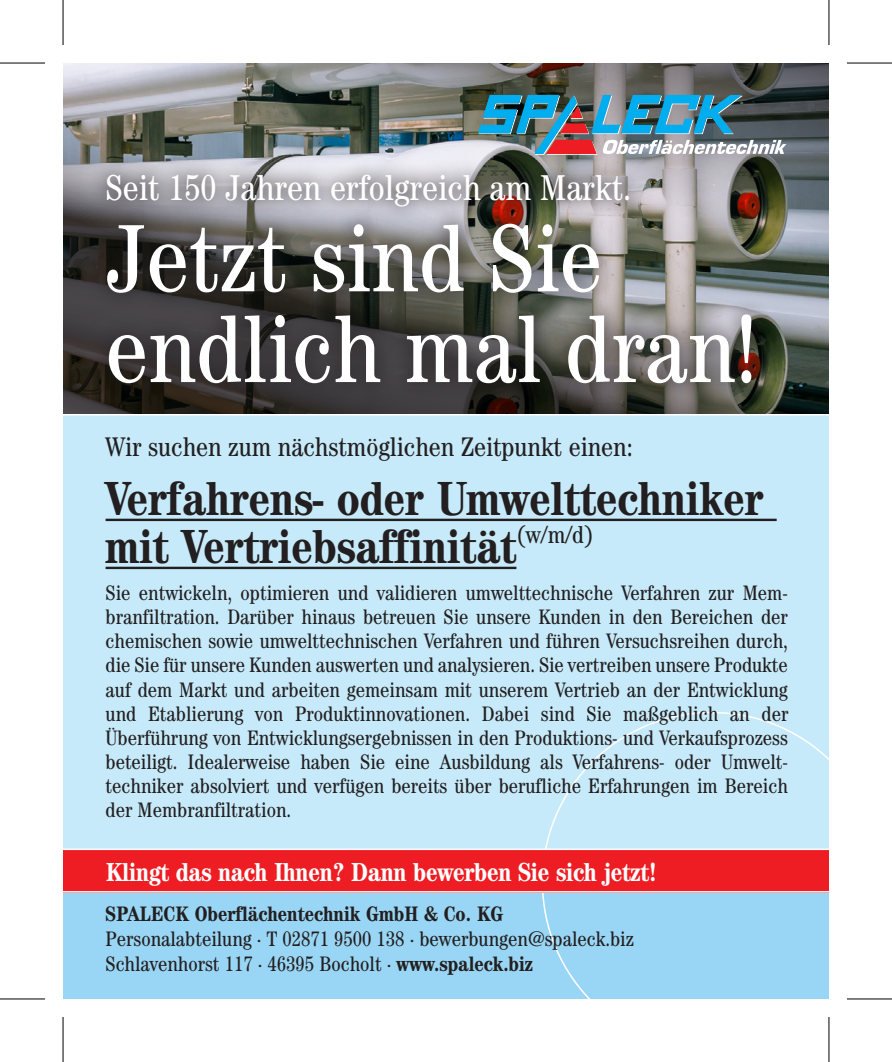
<style>
.page{position:relative;width:892px;height:1062px;background:#fff}
.page>*{position:absolute;margin:0;border:0;box-sizing:border-box;transform-origin:0 0}
.t1{font:condensed 96px/90.6px "Century";color:#fff}
.t2{font:700 condensed 48px/48px "Century";color:#231f20}
.t3{font:condensed 36px "Century";color:#fff}
.t4{font:condensed 27px "Century";color:#231f20}
.t5{font:700 condensed 26.1px "Century";letter-spacing:-.01em;color:#fff}
.t6{font:condensed 21px/24px "Century";color:#231f20;text-align:justify}
.t7{font:700 condensed 21px "Century";color:#231f20}
.s1{font-weight:700}
</style>
<div class="page">
<div style="left:63px;top:63px;width:765px;height:935px;background:#c6eafa"></div>
<div style="left:63px;top:850px;width:765px;height:148px;background:#99d6f5"></div>
<svg style="left:541px;top:711px;width:287px;height:287px"></svg>
<div style="left:63px;top:850px;width:765px;height:42px;background:#ee1d23"></div>
<img style="left:63px;top:63px;width:765px;height:351px">
<div style="left:88px;top:157px;width:681px;height:245px;background:#231f20;opacity:.8"></div>
<hr style="left:106px;top:518px;width:670px;height:3px;background:#231f20">
<hr style="left:106px;top:566px;width:410px;height:3px;background:#231f20">
<img style="left:478px;top:95px;width:308px;height:60px">
<hr style="left:63px;top:414px;width:765px;height:1px;background:#fff">
<hr style="left:63px;top:848px;width:765px;height:2px;background:#fff">
<hr style="left:63px;top:891px;width:765px;height:1px;background:#fff">
<svg style="left:829px;top:0;width:1px;height:45px"></svg>
<svg style="left:829px;top:1017px;width:1px;height:44px"></svg>
<hr style="left:0;top:62px;width:45px;height:2px;background:#000">
<hr style="left:846px;top:62px;width:45px;height:2px;background:#000">
<hr style="left:0;top:998px;width:45px;height:1px;background:#000">
<hr style="left:846px;top:998px;width:45px;height:1px;background:#000">
<hr style="left:62px;top:0;width:2px;height:45px;background:#000">
<hr style="left:62px;top:1016px;width:2px;height:45px;background:#000">
<hr style="left:828px;top:0;width:1px;height:45px;background:#000">
<hr style="left:828px;top:1016px;width:1px;height:45px;background:#000">
<h3 class="t3" style="left:106px;top:167px;width:527px">Seit 150 Jahren erfolgreich am Markt.</h3>
<h1 class="t1" style="left:106px;top:212px;width:652px">Jetzt sind Sie endlich mal dran!</h1>
<p class="t4" style="left:106px;top:431px;width:528px">Wir suchen zum nächstmöglichen Zeitpunkt einen:</p>
<h2 class="t2" style="left:106px;top:474px;width:659px">Verfahrens- oder Umwelttechniker mit Vertriebsaffinität<sup>(w/m/d)</sup></h2>
<p class="t6" style="left:106px;top:581px;width:684px">Sie entwickeln, optimieren und validieren umwelttechnische Verfahren zur Mem&shy;branfiltration. Darüber hinaus betreuen Sie unsere Kunden in den Bereichen der chemischen sowie umwelttechnischen Verfahren und führen Versuchsreihen durch, die Sie für unsere Kunden auswerten und analysieren. Sie vertreiben unsere Produkte auf dem Markt und arbeiten gemeinsam mit unserem Vertrieb an der Entwicklung und Etablierung von Produktinnovationen. Dabei sind Sie maßgeblich an der Überführung von Entwicklungsergebnissen in den Produktions- und Verkaufsprozess beteiligt. Idealerweise haben Sie eine Ausbildung als Verfahrens- oder Umwelt&shy;techniker absolviert und verfügen bereits über berufliche Erfahrungen im Bereich der Membranfiltration.</p>
<p class="t5" style="left:106px;top:857px;width:553px">Klingt das nach Ihnen? Dann bewerben Sie sich jetzt!</p>
<p class="t7" style="left:106px;top:901px;width:399px">SPALECK Oberflächentechnik GmbH &amp; Co. KG</p>
<p class="t6" style="left:106px;top:926px;width:529px;line-height:25.2px">Personalabteilung · T 02871 9500 138 · bewerbungen@spaleck.biz<br>Schlavenhorst 117 · 46395 Bocholt · <span class="s1">www.spaleck.biz</span></p>
</div>
